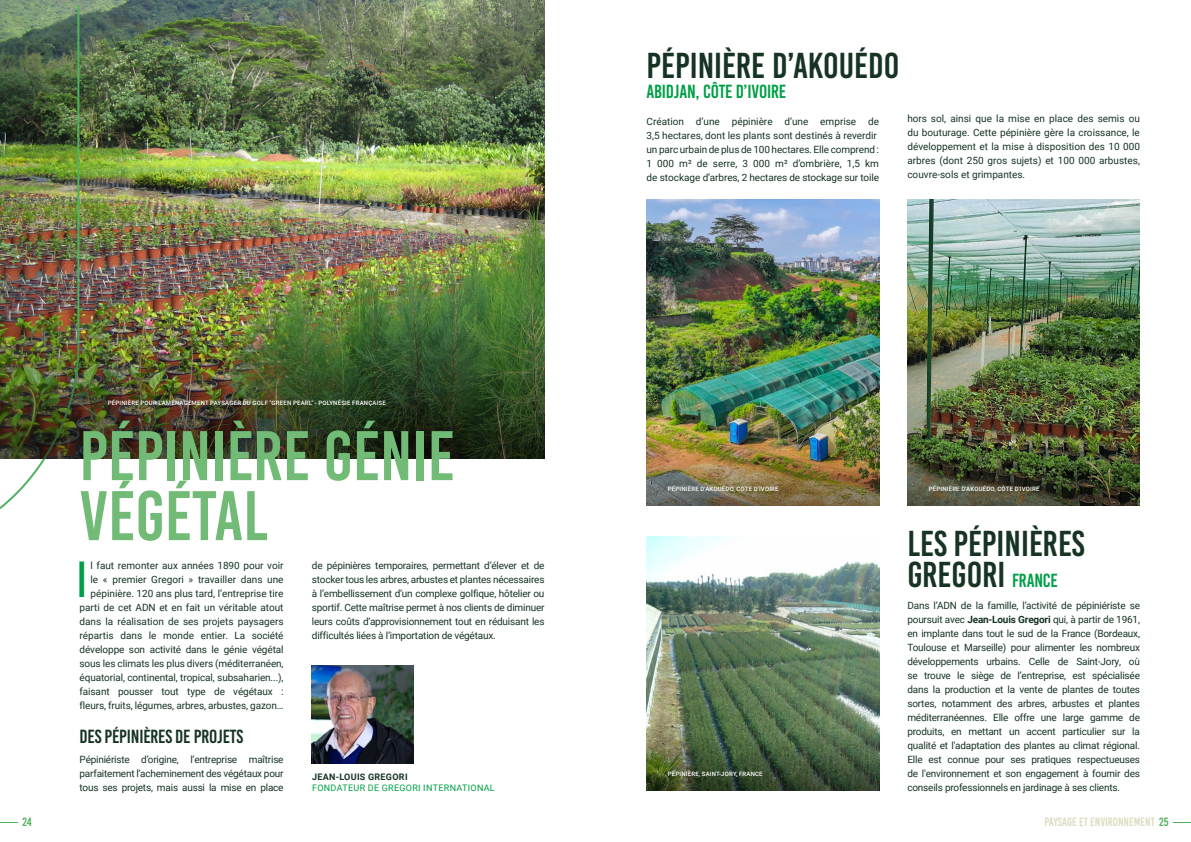
<style>
.page{position:relative;width:1191px;height:842px;background:#fff}
.page>*{position:absolute;margin:0;border:0;box-sizing:border-box;transform-origin:0 0}
.t1{font:70px/60px "Bebas Kai";color:#71bb76}
.t2{font:49.4px "Roboto";color:#009f47}
.t3{font:36px/31px "Bebas Kai";color:#163323}
.t4{font:19px "Bebas Kai";letter-spacing:-.01em;color:#163323}
.t5{font:19px "Bebas Kai";letter-spacing:-.01em;color:#009f47}
.t6{font:12px "Bebas Kai";color:#dfdbc1}
.t7{font:12px "Bebas Kai";color:#51b15f}
.t8{font:10px/14px "Roboto";letter-spacing:-.01em;color:#163323;text-align:justify}
.t9{font:9px "Roboto";letter-spacing:.035em;color:#009f47}
.t10{font:700 9px "Roboto";letter-spacing:.035em;color:#163323}
.t11{font:500 6px "Roboto";letter-spacing:.035em;color:#fff}
.s1{font-size:19px;color:#009f47}
.s2{font-weight:700}
.s3{color:#51b15f}
</style>
<div class="page">
<img style="left:646px;top:200px;width:233px;height:234px">
<img style="left:907px;top:200px;width:233px;height:234px">
<img style="left:646px;top:536px;width:233px;height:197px">
<img style="left:646px;top:434px;width:233px;height:72px">
<img style="left:907px;top:434px;width:233px;height:72px">
<img style="left:646px;top:733px;width:233px;height:58px">
<img style="left:0;top:0;width:544px;height:306px">
<img style="left:0;top:3px;width:80px;height:507px">
<img style="left:0;top:306px;width:544px;height:153px">
<img style="left:312px;top:666px;width:101px;height:98px">
<svg style="left:1172px;top:822px;width:19px;height:1px"></svg>
<svg style="left:0;top:822px;width:18px;height:1px"></svg>
<p class="t11" style="left:108px;top:399px;width:279px">PÉPINIÈRE POUR L'AMÉNAGEMENT PAYSAGER DU GOLF "GREEN PEARL" - POLYNÉSIE FRANÇAISE</p>
<h1 class="t1" style="left:79px;top:426px;width:377px">PÉPINIÈRE GÉNIE<br>VÉGÉTAL</h1>
<p class="t8" style="left:80px;top:558px;width:205px;text-align:right">l faut remonter aux années 1890 pour voir<br>le « premier Gregori » travailler dans une pépinière. 120 ans plus tard, l’entreprise tire parti de cet ADN et en fait un véritable atout dans la réalisation de ses projets paysagers répartis dans le monde entier. La société développe son activité dans le génie végétal sous les climats les plus divers (méditerranéen, équatorial, continental, tropical, subsaharien...), faisant pousser tout type de végétaux : fleurs, fruits, légumes, arbres, arbustes, gazon…</p>
<h3 class="t4" style="left:80px;top:726px;width:165px">DES PÉPINIÈRES DE PROJETS</h3>
<p class="t8" style="left:80px;top:752px;width:205px">Pépiniériste d’origine, l’entreprise maîtrise parfaitement l’acheminement des végétaux pour tous ses projets, mais aussi la mise en place</p>
<h2 class="t2" style="left:75px;top:545px;width:15px">I</h2>
<p class="t8" style="left:312px;top:558px;width:234px">de pépinières temporaires, permettant d’élever et de stocker tous les arbres, arbustes et plantes nécessaires à l’embellissement d’un complexe golfique, hôtelier ou sportif. Cette maîtrise permet à nos clients de diminuer leurs coûts d’approvisionnement tout en réduisant les difficultés liées à l’importation de végétaux.</p>
<p class="t10" style="left:312px;top:770px;width:97px">JEAN-LOUIS GREGORI</p>
<p class="t9" style="left:312px;top:781px;width:184px">FONDATEUR DE GREGORI INTERNATIONAL</p>
<h3 class="t3" style="left:646px;top:50px;width:254px">PÉPINIÈRE D’AKOUÉDO</h3>
<h3 class="t5" style="left:646px;top:81px;width:141px">ABIDJAN, CÔTE D’IVOIRE</h3>
<p class="t8" style="left:646px;top:114px;width:234px;text-align:left">Création d’une pépinière d’une emprise de 3,5 hectares, dont les plants sont destinés à reverdir un parc urbain de plus de 100 hectares. Elle comprend :<br>1 000 m² de serre, 3 000 m² d’ombrière, 1,5 km de stockage d’arbres, 2 hectares de stockage sur toile</p>
<p class="t8" style="left:907px;top:111px;width:234px">hors sol, ainsi que la mise en place des semis ou du bouturage. Cette pépinière gère la croissance, le développement et la mise à disposition des 10 000 arbres (dont 250 gros sujets) et 100 000 arbustes, couvre-sols et grimpantes.</p>
<p class="t11" style="left:668px;top:485px;width:112px">PÉPINIÈRE D'AKOUÉDO, CÔTE D'IVOIRE</p>
<p class="t11" style="left:928px;top:485px;width:112px">PÉPINIÈRE D'AKOUÉDO, CÔTE D'IVOIRE</p>
<p class="t11" style="left:668px;top:770px;width:96px">PÉPINIÈRE, SAINT-JORY, FRANCE</p>
<h3 class="t3" style="left:907px;top:528px;width:179px">LES PÉPINIÈRES<br>GREGORI <span class="s1">FRANCE</span></h3>
<p class="t8" style="left:907px;top:598px;width:234px">Dans l’ADN de la famille, l’activité de pépiniériste se poursuit avec <span class="s2">Jean-Louis Gregori</span> qui, à partir de 1961, en implante dans tout le sud de la France (Bordeaux, Toulouse et Marseille) pour alimenter les nombreux développements urbains. Celle de Saint-Jory, où se trouve le siège de l’entreprise, est spécialisée dans la production et la vente de plantes de toutes sortes, notamment des arbres, arbustes et plantes méditerranéennes. Elle offre une large gamme de produits, en mettant un accent particulier sur la qualité et l'adaptation des plantes au climat régional.<br>Elle est connue pour ses pratiques respectueuses de l'environnement et son engagement à fournir des conseils professionnels en jardinage à ses clients.</p>
<p class="t7" style="left:22px;top:816px;width:11px">24</p>
<p class="t6" style="left:1044px;top:816px;width:126px">PAYSAGE ET ENVIRONNEMENT <span class="s3">25</span></p>
</div>
